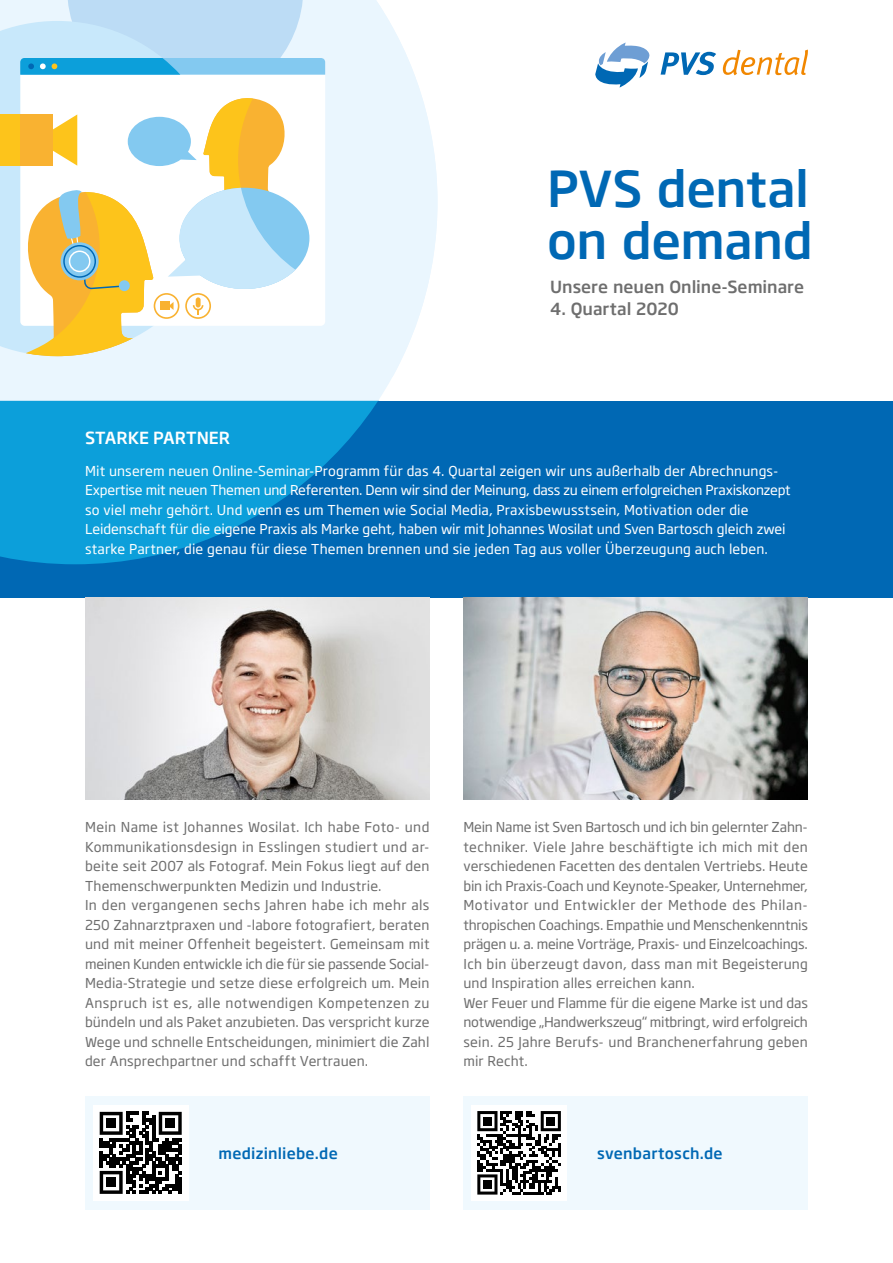
<style>
.page{position:relative;width:893px;height:1263px;background:#fff}
.page>*{position:absolute;margin:0;border:0;box-sizing:border-box;transform-origin:0 0}
.t1{font:500 48.9px/52.2px "Soho Gothic Pro";letter-spacing:-.01em;color:#0068b4}
.t2{font:500 16.5px "Soho Gothic Pro";color:#6e6e6e}
.t3{font:500 16.5px "Soho Gothic Pro";color:#fff}
.t4{font:500 15px "Soho Gothic Pro";letter-spacing:.015em;color:#0068b4}
.t5{font:13.5px/19.5px "Soho Gothic Pro";letter-spacing:.005em;color:#6e6e6e}
.t6{font:13.5px/19.5px "Soho Gothic Pro";letter-spacing:.005em;color:#fff}
</style>
<div class="page">
<div style="left:0;top:401px;width:893px;height:196px;background:#0068b4"></div>
<svg style="left:0;top:554px;width:160px;height:10px;fill:#0c9fda"></svg>
<svg style="left:0;top:377px;width:392px;height:177px;fill:#0c9fda"></svg>
<svg style="left:0;top:0;width:437px;height:377px;background:#ecf7fe"></svg>
<div style="left:0;top:21px;width:20px;height:335px;background:#c8e8fb"></div>
<div style="left:0;top:114px;width:20px;height:52px;background:#fdc41b"></div>
<svg style="left:20px;top:0;width:305px;height:356px"></svg>
<img style="left:85px;top:597px;width:344px;height:203px">
<img style="left:463px;top:597px;width:345px;height:203px">
<div style="left:85px;top:1096px;width:344px;height:114px;background:#f0f9fe"></div>
<div style="left:463px;top:1096px;width:345px;height:114px;background:#f0f9fe"></div>
<div style="left:93px;top:1105px;width:95px;height:95px;background:#fff"></div>
<svg style="left:100px;top:1112px;width:82px;height:82px"></svg>
<div style="left:106px;top:1118px;width:10px;height:10px;background:#000"></div>
<div style="left:165px;top:1118px;width:10px;height:10px;background:#000"></div>
<div style="left:106px;top:1177px;width:10px;height:10px;background:#000"></div>
<div style="left:472px;top:1105px;width:95px;height:95px;background:#fff"></div>
<svg style="left:477px;top:1111px;width:84px;height:83px"></svg>
<div style="left:483px;top:1117px;width:9px;height:8px;background:#000"></div>
<div style="left:546px;top:1117px;width:9px;height:8px;background:#000"></div>
<div style="left:483px;top:1180px;width:9px;height:9px;background:#000"></div>
<svg style="left:661px;top:52px;width:55px;height:23px"></svg>
<svg style="left:723px;top:50px;width:85px;height:25px"></svg>
<svg style="left:595px;top:43px;width:55px;height:45px"></svg>
<p class="t3" style="left:85px;top:425px;width:146px">STARKE PARTNER</p>
<h1 class="t1" style="left:547px;top:160px;width:267px">PVS dental on demand</h1>
<p class="t2" style="left:550px;top:274px;width:255px">Unsere neuen Online-Seminare</p>
<p class="t2" style="left:550px;top:296px;width:130px">4. Quartal 2020</p>
<p class="t6" style="left:85px;top:460px;width:707px">Mit unserem neuen Online-Seminar-Programm für das 4. Quartal zeigen wir uns außerhalb der Abrechnungs-Expertise mit neuen Themen und Referenten. Denn wir sind der Meinung, dass zu einem erfolgreichen Praxiskonzept so viel mehr gehört. Und wenn es um Themen wie Social Media, Praxisbewusstsein, Motivation oder die Leidenschaft für die eigene Praxis als Marke geht, haben wir mit Johannes Wosilat und Sven Bartosch gleich zwei starke Partner, die genau für diese Themen brennen und sie jeden Tag aus voller Überzeugung auch leben.</p>
<p class="t5" style="left:85px;top:817px;width:346px">Mein Name ist Johannes Wosilat. Ich habe Foto- und Kommunikationsdesign in Esslingen studiert und ar&shy;beite seit 2007 als Fotograf. Mein Fokus liegt auf den Themenschwerpunkten Medizin und Industrie.<br>In den vergangenen sechs Jahren habe ich mehr als 250 Zahnarztpraxen und -labore fotografiert, beraten und mit meiner Offenheit begeistert. Gemeinsam mit meinen Kunden entwickle ich die für sie passende Social-Media-Strategie und setze diese erfolgreich um. Mein Anspruch ist es, alle notwendigen Kompetenzen zu bündeln und als Paket anzubieten. Das verspricht kurze Wege und schnelle Entscheidungen, minimiert die Zahl der Ansprechpartner und schafft Vertrauen.</p>
<p class="t5" style="left:463px;top:817px;width:346px">Mein Name ist Sven Bartosch und ich bin gelernter Zahn&shy;techniker. Viele Jahre beschäftigte ich mich mit den verschiedenen Facetten des dentalen Vertriebs. Heute bin ich Praxis-Coach und Keynote-Speaker, Unternehmer, Motivator und Entwickler der Methode des Philan‑ thropischen Coachings. Empathie und Menschenkenntnis prägen u. a. meine Vorträge, Praxis- und Einzelcoachings.<br>Ich bin überzeugt davon, dass man mit Begeisterung und Inspiration alles erreichen kann.<br>Wer Feuer und Flamme für die eigene Marke ist und das notwendige „Handwerkszeug“ mitbringt, wird erfolgreich sein. 25 Jahre Berufs- und Branchenerfahrung geben mir Recht.</p>
<p class="t4" style="left:219px;top:1141px;width:121px">medizinliebe.de</p>
<p class="t4" style="left:597px;top:1141px;width:127px">svenbartosch.de</p>
</div>
